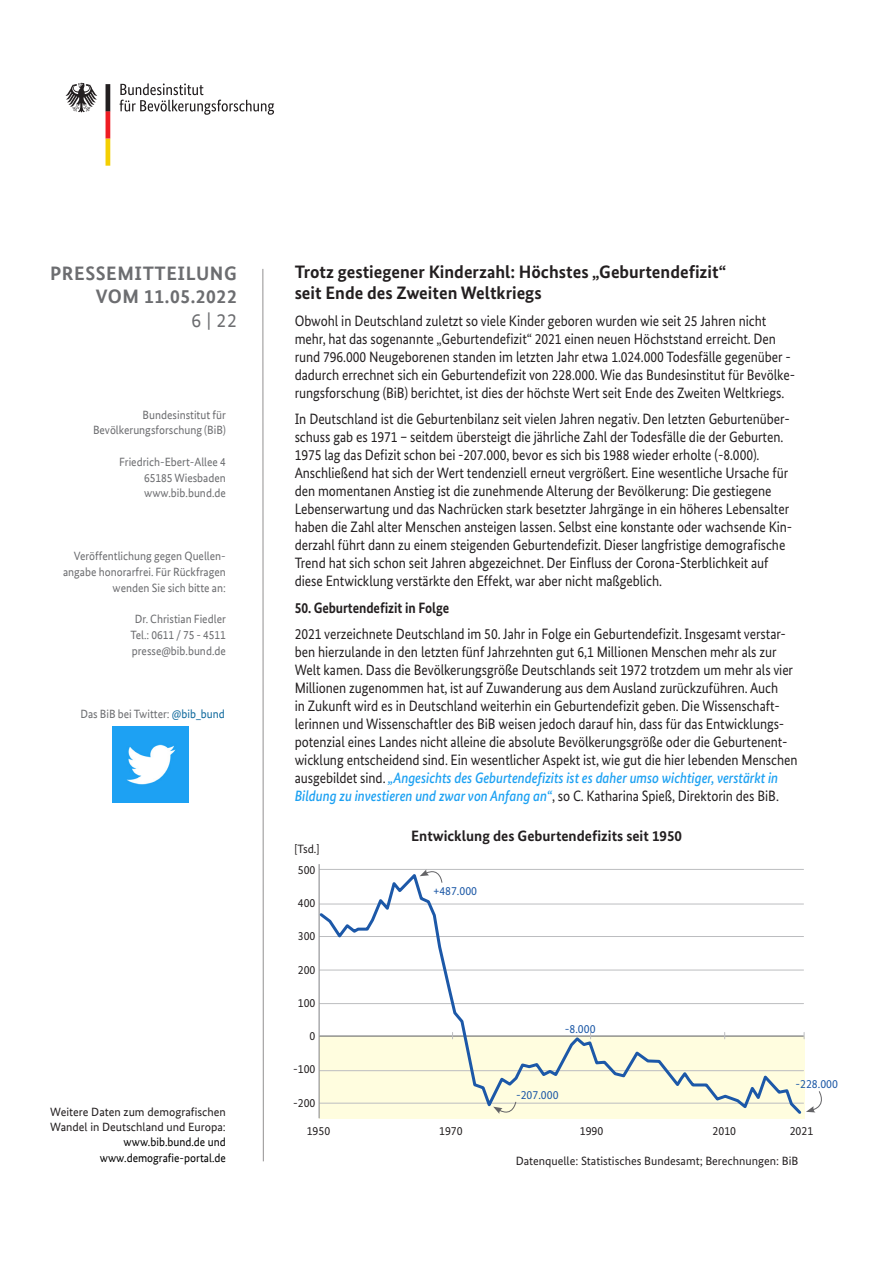
<style>
.page{position:relative;width:893px;height:1263px;background:#fff}
.page>*{position:absolute;margin:0;border:0;box-sizing:border-box;transform-origin:0 0}
.t1{font:700 19.5px "Bundes Sans Web";letter-spacing:.03em;color:#6c6d70}
.t2{font:19.5px "Bundes Sans Web";color:#6c6d70}
.t3{font:700 18px/21.6px "Bundes Sans";color:#231f20}
.t4{font:15px/18px "Bundes Sans";letter-spacing:-.005em;color:#231f20;scale:.9 1}
.t5{font:700 15px "Bundes Sans";color:#231f20}
.t6{font:700 15px "Bundes Sans";color:#231f20;scale:.9 1}
.t7{font:12px/15.8px "Bundes Sans Web";color:#6c6d70;text-align:right;scale:.95 1}
.t8{font:12px "Bundes Sans";color:#231f20}
.t9{font:12px "Bundes Sans Web";color:#231f20}
.t10{font:12px/15.8px "Bundes Sans Web";color:#000;text-align:right;scale:.95 1}
.t11{font:12px "Bundes Sans";color:#1c58a6}
.s1{color:#0d689c}
.s2{font-weight:500;font-style:italic;color:#1da1f2}
</style>
<div class="page">
<svg style="left:120px;top:83px;width:154px;height:32px"></svg>
<svg style="left:66px;top:83px;width:31px;height:29px"></svg>
<svg style="left:106px;top:84px;width:4px;height:82px"></svg>
<svg style="left:262px;top:269px;width:2px;height:893px;background:#c8c7c7"></svg>
<img style="left:113px;top:726px;width:76px;height:77px">
<hr style="left:320px;top:869px;width:483px;height:1px;background:#bcbdc0">
<hr style="left:319px;top:864px;width:1px;height:254px;background:#808285">
<svg style="left:318px;top:870px;width:486px;height:247px"></svg>
<svg style="left:420px;top:870px;width:22px;height:13px"></svg>
<svg style="left:493px;top:1101px;width:23px;height:17px"></svg>
<svg style="left:806px;top:1091px;width:16px;height:21px"></svg>
<p class="t1" style="left:50px;top:262px;width:188px">PRESSEMITTEILUNG</p>
<p class="t1" style="left:96px;top:285px;width:143px">VOM 11.05.2022</p>
<p class="t2" style="left:191px;top:309px;width:47px">6 | 22</p>
<p class="t7" style="left:143px;top:406px;width:89px">Bundesinstitut für</p>
<p class="t7" style="left:93px;top:422px;width:141px">Bevölkerungsforschung (BiB)</p>
<p class="t7" style="left:119px;top:454px;width:114px">Friedrich-Ebert-Allee 4</p>
<p class="t7" style="left:144px;top:469px;width:88px">65185 Wiesbaden</p>
<p class="t7" style="left:144px;top:485px;width:87px">www.bib.bund.de</p>
<p class="t7" style="left:63px;top:548px;width:173px">Veröffentlichung gegen Quellen&shy;angabe honorarfrei. Für Rückfragen wenden Sie sich bitte an:</p>
<p class="t7" style="left:135px;top:611px;width:97px">Dr. Christian Fiedler</p>
<p class="t7" style="left:130px;top:627px;width:102px">Tel.: 0611 / 75 - 4511</p>
<p class="t7" style="left:132px;top:643px;width:100px">presse@bib.bund.de</p>
<p class="t7" style="left:80px;top:706px;width:154px">Das BiB bei Twitter: <span class="s1">@bib_bund</span></p>
<p class="t9" style="left:50px;top:1105px;width:177px">Weitere Daten zum demografischen</p>
<p class="t9" style="left:50px;top:1120px;width:177px">Wandel in Deutschland und Europa:</p>
<p class="t10" style="left:100px;top:1134px;width:134px">www.bib.bund.de und www.demografie-portal.de</p>
<p class="t3" style="left:295px;top:261px;width:433px">Trotz gestiegener Kinderzahl: Höchstes „Geburtendefizit“ seit Ende des Zweiten Weltkriegs</p>
<p class="t4" style="left:295px;top:311px;width:557px">Obwohl in Deutschland zuletzt so viele Kinder geboren wurden wie seit 25 Jahren nicht mehr, hat das sogenannte „Geburtendefizit“ 2021 einen neuen Höchststand erreicht. Den rund 796.000 Neugeborenen standen im letzten Jahr etwa 1.024.000 Todesfälle gegenüber - dadurch errechnet sich ein Geburtendefizit von 228.000. Wie das Bundesinstitut für Bevölke&shy;rungsforschung (BiB) berichtet, ist dies der höchste Wert seit Ende des Zweiten Weltkriegs.</p>
<p class="t4" style="left:295px;top:410px;width:554px">In Deutschland ist die Geburtenbilanz seit vielen Jahren negativ. Den letzten Geburtenüber&shy;schuss gab es 1971 − seitdem übersteigt die jährliche Zahl der Todesfälle die der Geburten.<br>1975 lag das Defizit schon bei -207.000, bevor es sich bis 1988 wieder erholte (-8.000).<br>Anschließend hat sich der Wert tendenziell erneut vergrößert. Eine wesentliche Ursache für den momentanen Anstieg ist die zunehmende Alterung der Bevölkerung: Die gestiegene Lebenserwartung und das Nachrücken stark besetzter Jahrgänge in ein höheres Lebensalter haben die Zahl alter Menschen ansteigen lassen. Selbst eine konstante oder wachsende Kin&shy;derzahl führt dann zu einem steigenden Geburtendefizit. Dieser langfristige demografische Trend hat sich schon seit Jahren abgezeichnet. Der Einfluss der Corona-Sterblichkeit auf diese Entwicklung verstärkte den Effekt, war aber nicht maßgeblich.</p>
<p class="t6" style="left:295px;top:599px;width:173px">50. Geburtendefizit in Folge</p>
<p class="t4" style="left:295px;top:625px;width:560px">2021 verzeichnete Deutschland im 50. Jahr in Folge ein Geburtendefizit. Insgesamt verstar&shy;ben hierzulande in den letzten fünf Jahrzehnten gut 6,1 Millionen Menschen mehr als zur Welt kamen. Dass die Bevölkerungsgröße Deutschlands seit 1972 trotzdem um mehr als vier Millionen zugenommen hat, ist auf Zuwanderung aus dem Ausland zurückzuführen. Auch<br>in Zukunft wird es in Deutschland weiterhin ein Geburtendefizit geben. Die Wissenschaft&shy;lerinnen und Wissenschaftler des BiB weisen jedoch darauf hin, dass für das Entwicklungs&shy;potenzial eines Landes nicht alleine die absolute Bevölkerungsgröße oder die Geburtenent&shy;wicklung entscheidend sind. Ein wesentlicher Aspekt ist, wie gut die hier lebenden Menschen ausgebildet sind. <span class="s2">„Angesichts des Geburtendefizits ist es daher umso wichtiger, verstärkt in Bildung zu investieren und zwar von Anfang an“</span>, so C. Katharina Spieß, Direktorin des BiB.</p>
<p class="t5" style="left:411px;top:827px;width:272px">Entwicklung des Geburtendefizits seit 1950</p>
<p class="t8" style="left:294px;top:842px;width:27px">[Tsd.]</p>
<p class="t8" style="left:298px;top:862px;width:19px">500</p>
<p class="t8" style="left:298px;top:895px;width:19px">400</p>
<p class="t8" style="left:298px;top:929px;width:19px">300</p>
<p class="t8" style="left:298px;top:962px;width:19px">200</p>
<p class="t8" style="left:298px;top:995px;width:19px">100</p>
<p class="t8" style="left:310px;top:1028px;width:7px">0</p>
<p class="t8" style="left:293px;top:1062px;width:24px">-100</p>
<p class="t8" style="left:293px;top:1095px;width:24px">-200</p>
<p class="t8" style="left:307px;top:1124px;width:25px">1950</p>
<p class="t11" style="left:433px;top:883px;width:45px">+487.000</p>
<p class="t11" style="left:565px;top:1021px;width:32px">-8.000</p>
<p class="t11" style="left:516px;top:1087px;width:44px">-207.000</p>
<p class="t11" style="left:795px;top:1077px;width:44px">-228.000</p>
<p class="t8" style="left:439px;top:1124px;width:25px">1970</p>
<p class="t8" style="left:580px;top:1124px;width:25px">1990</p>
<p class="t8" style="left:713px;top:1124px;width:25px">2010</p>
<p class="t8" style="left:790px;top:1124px;width:25px">2021</p>
<p class="t8" style="left:516px;top:1153px;width:284px">Datenquelle: Statistisches Bundesamt; Berechnungen: BiB</p>
</div>
